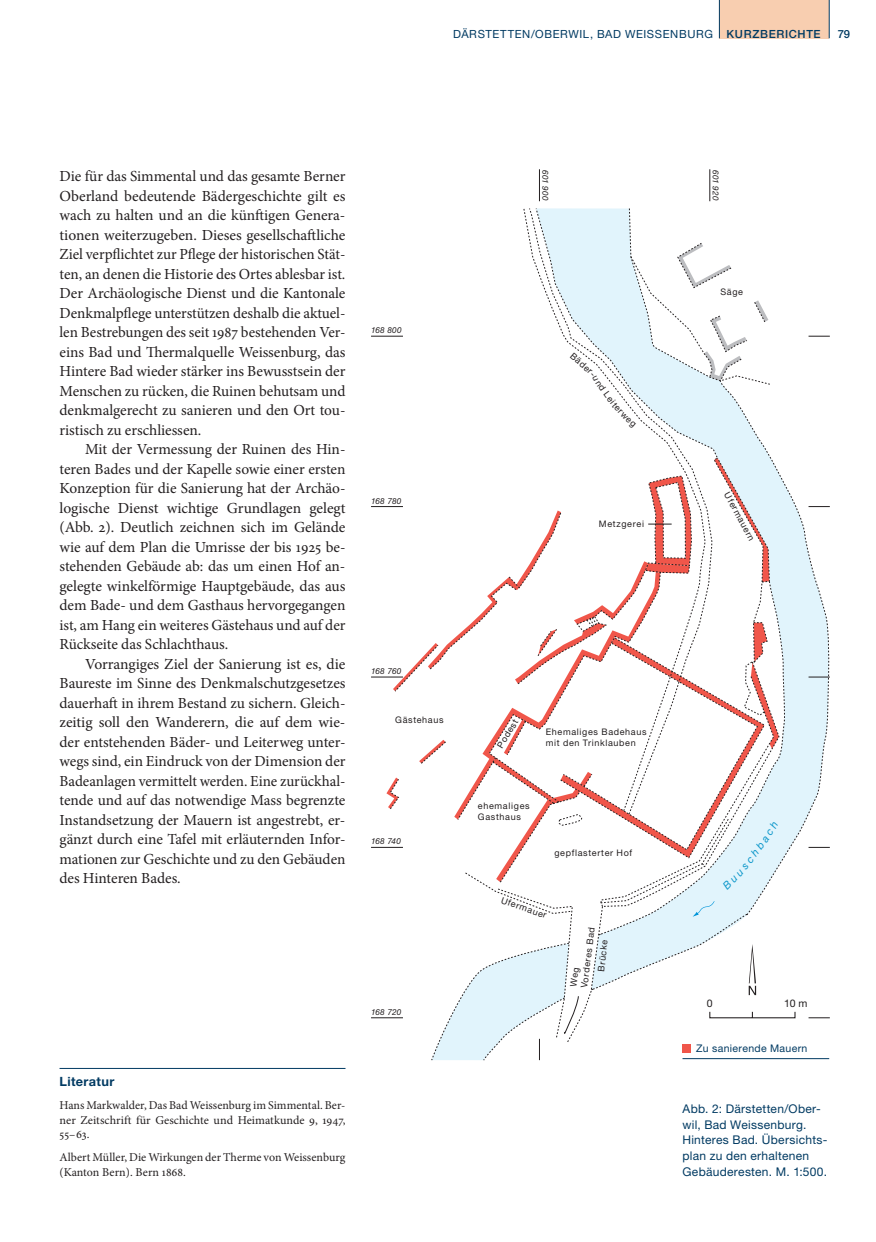
<style>
.page{position:relative;width:876px;height:1242px;background:#fff}
.page>*{position:absolute;margin:0;border:0;box-sizing:border-box;transform-origin:0 0}
.b_____Lesetext_mE_Mi{font:15.3px/19.5px "Minion Pro";letter-spacing:-.005em;color:#231f20;text-align:justify}
.b_____Lesetext_oE_Mi{font:15.3px/19.5px "Minion Pro";letter-spacing:-.005em;color:#231f20;text-align:justify}
.h_katalogtitel{font:700 12.75px "Helvetica Neue";letter-spacing:.03em;color:#003a62}
.h_Anhangstext_Minion{font:12px/14.7px "Minion Pro";letter-spacing:.005em;color:#231f20;text-align:justify}
.t1{font:12px/15.8px "Helvetica Neue";letter-spacing:.025em;color:#003a62}
.t2{font:11.25px "Helvetica Neue";letter-spacing:.055em;color:#003a62}
.t3{font:500 11.25px "Helvetica Neue";color:#003a62}
.t4{font:10.5px "Helvetica Neue";letter-spacing:.035em;color:#003a62}
.t5{font:10.5px "Helvetica Neue";color:#231f20}
.t6{font:9px/10.8px "Helvetica Neue";letter-spacing:.075em;color:#231f20}
.t7{font:italic 8.25px "Helvetica Neue";letter-spacing:.03em;color:#231f20}
.s1{font-weight:500}
</style>
<div class="page">
<div style="left:719px;top:0;width:110px;height:38px;background:#f8ceb0"></div>
<hr style="left:829px;top:0;width:1px;height:38px;background:#003a62">
<hr style="left:719px;top:0;width:1px;height:38px;background:#003a62">
<hr style="left:60px;top:1068px;width:285px;height:1px;background:#003a62">
<svg style="left:536px;top:208px;width:95px;height:144px"></svg>
<svg style="left:592px;top:243px;width:238px;height:604px"></svg>
<hr style="left:371px;top:336px;width:32px;height:1px;background:#231f20">
<hr style="left:371px;top:506px;width:32px;height:1px;background:#231f20">
<hr style="left:371px;top:677px;width:32px;height:1px;background:#231f20">
<hr style="left:371px;top:847px;width:32px;height:1px;background:#231f20">
<hr style="left:371px;top:1017px;width:32px;height:1px;background:#231f20">
<svg style="left:808px;top:336px;width:22px;height:1px"></svg>
<svg style="left:808px;top:506px;width:22px;height:1px"></svg>
<svg style="left:808px;top:677px;width:22px;height:1px"></svg>
<svg style="left:808px;top:847px;width:22px;height:1px"></svg>
<svg style="left:808px;top:1017px;width:22px;height:1px"></svg>
<hr style="left:539px;top:169px;width:1px;height:32px;background:#231f20">
<hr style="left:709px;top:169px;width:1px;height:32px;background:#231f20">
<hr style="left:682px;top:1058px;width:147px;height:1px;background:#003a62">
<svg style="left:386px;top:458px;width:410px;height:602px"></svg>
<svg style="left:580px;top:352px;width:56px;height:77px"></svg>
<p class="t2" style="left:453px;top:28px;width:369px">DÄRSTETTEN/OBERWIL, BAD WEISSENBURG <span class="s1">KURZBERICHTE</span></p>
<p class="t3" style="left:838px;top:28px;width:14px">79</p>
<p class="b_____Lesetext_oE_Mi" style="left:60px;top:167px;width:287px">Die für das Simmental und das gesamte Berner Oberland bedeutende Bädergeschichte gilt es wach zu halten und an die künftigen Genera&shy;tionen weiterzugeben. Dieses gesellschaftliche Ziel verpflichtet zur Pflege der historischen Stät&shy;ten, an denen die Historie des Ortes ablesbar ist.<br>Der Archäologische Dienst und die Kantonale Denkmalpflege unterstützen deshalb die aktuel&shy;len Bestrebungen des seit 1987 bestehenden Ver&shy;eins Bad und Thermalquelle Weissenburg, das Hintere Bad wieder stärker ins Bewusstsein der Menschen zu rücken, die Ruinen behutsam und denkmalgerecht zu sanieren und den Ort tou&shy;ristisch zu erschliessen.</p>
<p class="b_____Lesetext_mE_Mi" style="left:60px;top:440px;width:287px;text-indent:26px">Mit der Vermessung der Ruinen des Hin&shy;teren Bades und der Kapelle sowie einer ersten Konzeption für die Sanierung hat der Archäo&shy;logische Dienst wichtige Grundlagen gelegt (Abb. 2). Deutlich zeichnen sich im Gelände wie auf dem Plan die Umrisse der bis 1925 be&shy;stehenden Gebäude ab: das um einen Hof an&shy;gelegte winkelförmige Hauptgebäude, das aus dem Bade- und dem Gasthaus hervorgegangen ist, am Hang ein weiteres Gästehaus und auf der Rückseite das Schlachthaus.</p>
<p class="b_____Lesetext_mE_Mi" style="left:60px;top:654px;width:287px;text-indent:26px">Vorrangiges Ziel der Sanierung ist es, die Baureste im Sinne des Denkmalschutzgesetzes dauerhaft in ihrem Bestand zu sichern. Gleich&shy;zeitig soll den Wanderern, die auf dem wie&shy;der entstehenden Bäder- und Leiterweg unter&shy;wegs sind, ein Eindruck von der Dimension der Badeanlagen vermittelt werden. Eine zurückhal&shy;tende und auf das notwendige Mass begrenzte Instandsetzung der Mauern ist angestrebt, er&shy;gänzt durch eine Tafel mit erläuternden Infor&shy;mationen zur Geschichte und zu den Gebäuden des Hinteren Bades.</p>
<p class="t7" style="left:371px;top:325px;width:32px">168 800</p>
<p class="t7" style="left:371px;top:495px;width:32px">168 780</p>
<p class="t7" style="left:371px;top:666px;width:32px">168 760</p>
<p class="t6" style="left:395px;top:714px;width:50px">Gästehaus</p>
<p class="t7" style="left:371px;top:836px;width:32px">168 740</p>
<p class="h_katalogtitel" style="left:60px;top:1073px;width:56px">Literatur</p>
<p class="h_Anhangstext_Minion" style="left:60px;top:1098px;width:287px">Hans Markwalder, Das Bad Weissenburg im Simmental. Ber&shy;ner Zeitschrift für Geschichte und Heimatkunde 9, 1947, 55–63.</p>
<p class="h_Anhangstext_Minion" style="left:60px;top:1150px;width:287px">Albert Müller, Die Wirkungen der Therme von Weissenburg (Kanton Bern). Bern 1868.</p>
<p class="t7" style="left:371px;top:1006px;width:32px">168 720</p>
<p class="t7" style="left:550px;top:170px;width:32px;rotate:90deg">601 900</p>
<p class="t7" style="left:721px;top:170px;width:32px;rotate:90deg">601 920</p>
<p class="t6" style="left:720px;top:286px;width:24px">Säge</p>
<p class="t6" style="left:599px;top:518px;width:47px">Metzgerei</p>
<p class="t6" style="left:731px;top:490px;width:55px;rotate:61deg">Ufermauern</p>
<p class="t6" style="left:495px;top:744px;width:33px;rotate:-59deg">Podest</p>
<p class="t6" style="left:546px;top:726px;width:102px">Ehemaliges Badehaus mit den Trinklauben</p>
<p class="t6" style="left:478px;top:800px;width:53px">ehemaliges<br>Gasthaus</p>
<p class="t6" style="left:554px;top:847px;width:79px">gepflasterter Hof</p>
<p class="t6" style="left:503px;top:894px;width:49px;rotate:19deg">Ufermauer</p>
<p class="t6" style="left:568px;top:986px;width:63px;rotate:-83deg">Weg<br>Vorderes Bad</p>
<p class="t6" style="left:596px;top:970px;width:33px;rotate:-84deg">Brücke</p>
<p class="t5" style="left:707px;top:997px;width:7px">0</p>
<p class="t5" style="left:784px;top:997px;width:25px">10 m</p>
<p class="t4" style="left:696px;top:1042px;width:113px">Zu sanierende Mauern</p>
<p class="t1" style="left:682px;top:1100px;width:146px">Abb. 2: Därstetten/Ober&shy;wil, Bad Weissenburg.<br>Hinteres Bad. Übersichts&shy;plan zu den erhaltenen<br>Gebäuderesten. M. 1:500.</p>
</div>
